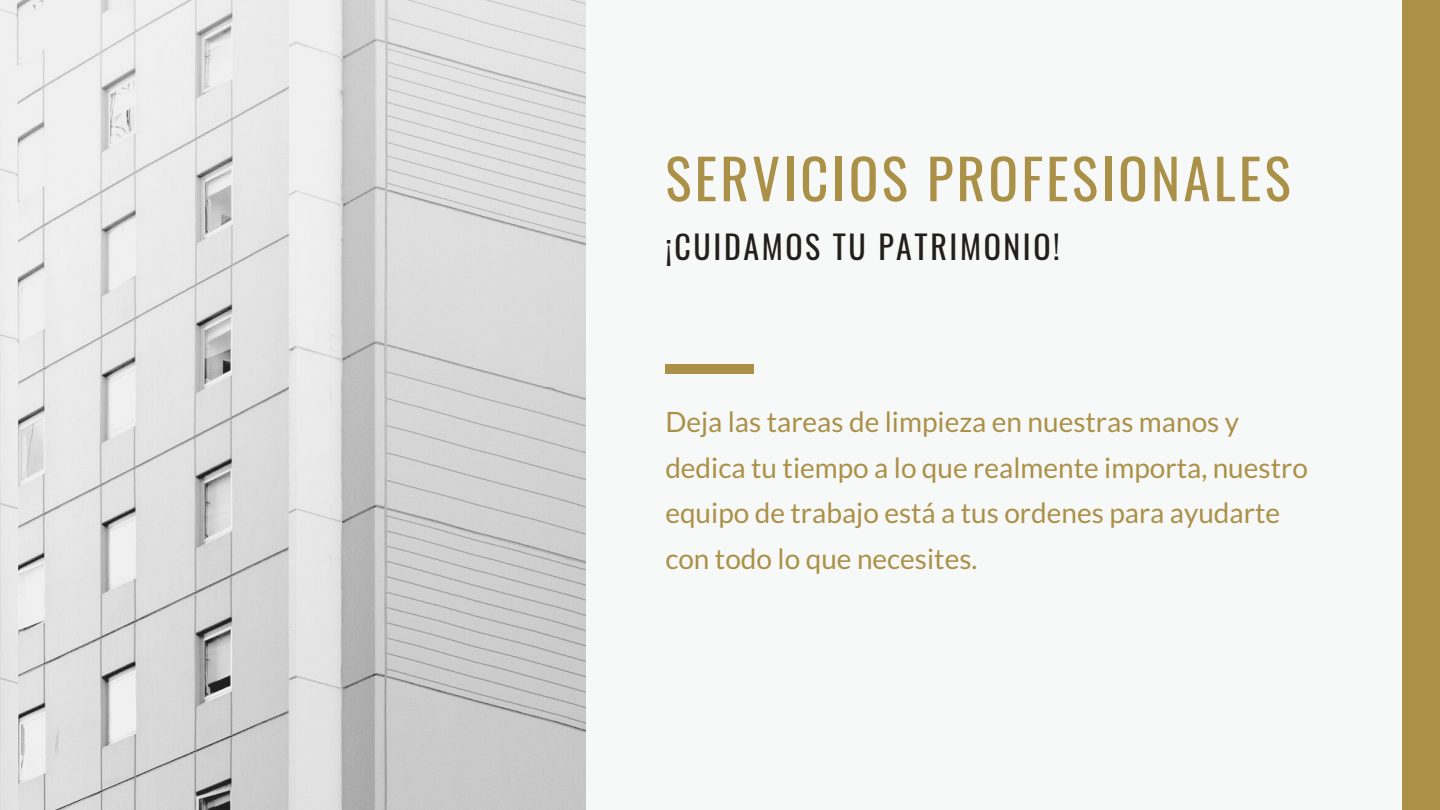
<style>
.page{position:relative;width:1440px;height:810px;background:#f7f9f8}
.page>*{position:absolute;margin:0;border:0;box-sizing:border-box;transform-origin:0 0}
.t1{font:55px "Oswald";letter-spacing:.06em;color:#ab9047}
.t2{font:32px "Oswald";letter-spacing:.08em;color:#231f1d}
.t3{font:28px/45.8px "Lato";color:#ab9047}
</style>
<div class="page">
<div style="left:665px;top:364px;width:89px;height:10px;background:#ab9047"></div>
<img style="left:0;top:0;width:586px;height:810px">
<div style="left:1402px;top:0;width:38px;height:810px;background:#ab9047"></div>
<p class="t1" style="left:665px;top:136px;width:627px">SERVICIOS PROFESIONALES</p>
<p class="t2" style="left:665px;top:222px;width:396px">¡CUIDAMOS TU PATRIMONIO!</p>
<p class="t3" style="left:665px;top:398px;width:644px">Deja las tareas de limpieza en nuestras manos y dedica tu tiempo a lo que realmente importa, nuestro equipo de trabajo está a tus ordenes para ayudarte con todo lo que necesites.</p>
</div>
